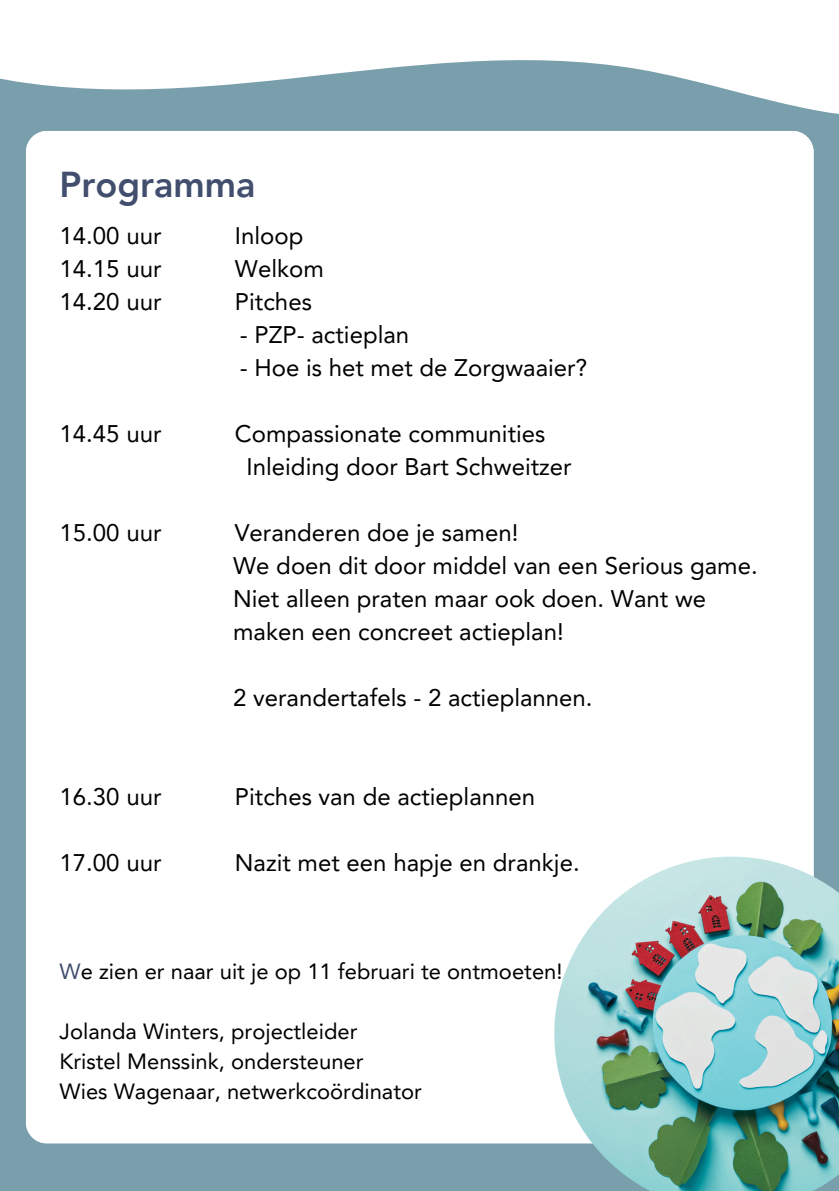
<style>
.page{position:relative;width:839px;height:1191px;background:#fff}
.page>*{position:absolute;margin:0;border:0;box-sizing:border-box;transform-origin:0 0}
.t1{font:800 36px "Avenir LT Pro";color:#414e6d}
.t2{font:24px "Avenir LT Pro";color:#000}
.t3{font:22px "Avenir LT Pro";color:#000}
.s1{color:#414e6d}
</style>
<div class="page">
<div style="left:0;top:0;width:838px;height:1191px;background:#7a9fac"></div>
<svg style="left:0;top:0;width:838px;height:114px;fill:#fff"></svg>
<div style="left:26px;top:131px;width:787px;height:1012px;background:#fff"></div>
<img style="left:554px;top:857px;width:284px;height:334px">
<p class="t1" style="left:60px;top:170px;width:197px">Programma</p>
<h1 class="t2" style="left:60px;top:226px;width:103px">14.00 uur</h1>
<h1 class="t2" style="left:235px;top:226px;width:70px">Inloop</h1>
<p class="t2" style="left:60px;top:259px;width:103px">14.15 uur</p>
<p class="t2" style="left:235px;top:259px;width:90px">Welkom</p>
<p class="t2" style="left:60px;top:292px;width:103px">14.20 uur</p>
<p class="t2" style="left:235px;top:292px;width:78px">Pitches</p>
<p class="t2" style="left:240px;top:325px;width:171px">- PZP- actieplan</p>
<p class="t2" style="left:240px;top:358px;width:349px">- Hoe is het met de Zorgwaaier?</p>
<p class="t2" style="left:60px;top:424px;width:103px">14.45 uur</p>
<p class="t2" style="left:235px;top:424px;width:312px">Compassionate communities</p>
<p class="t2" style="left:246px;top:457px;width:327px">Inleiding door Bart Schweitzer</p>
<p class="t2" style="left:60px;top:523px;width:103px">15.00 uur</p>
<p class="t2" style="left:235px;top:523px;width:285px">Veranderen doe je samen!</p>
<p class="t2" style="left:233px;top:556px;width:526px">We doen dit door middel van een Serious game.</p>
<p class="t2" style="left:233px;top:589px;width:474px">Niet alleen praten maar ook doen. Want we</p>
<p class="t2" style="left:233px;top:622px;width:332px">maken een concreet actieplan!</p>
<p class="t2" style="left:233px;top:688px;width:361px">2 verandertafels - 2 actieplannen.</p>
<p class="t2" style="left:60px;top:787px;width:103px">16.30 uur</p>
<p class="t2" style="left:235px;top:787px;width:302px">Pitches van de actieplannen</p>
<p class="t2" style="left:60px;top:853px;width:103px">17.00 uur</p>
<p class="t2" style="left:235px;top:853px;width:346px">Nazit met een hapje en drankje.</p>
<p class="t3" style="left:60px;top:962px;width:504px"><span class="s1">W</span>e zien er naar uit je op 11 februari te ontmoeten!</p>
<p class="t3" style="left:60px;top:1022px;width:299px">Jolanda Winters, projectleider</p>
<p class="t3" style="left:60px;top:1052px;width:305px">Kristel Menssink, ondersteuner</p>
<p class="t3" style="left:60px;top:1082px;width:364px">Wies Wagenaar, netwerkcoördinator</p>
</div>
